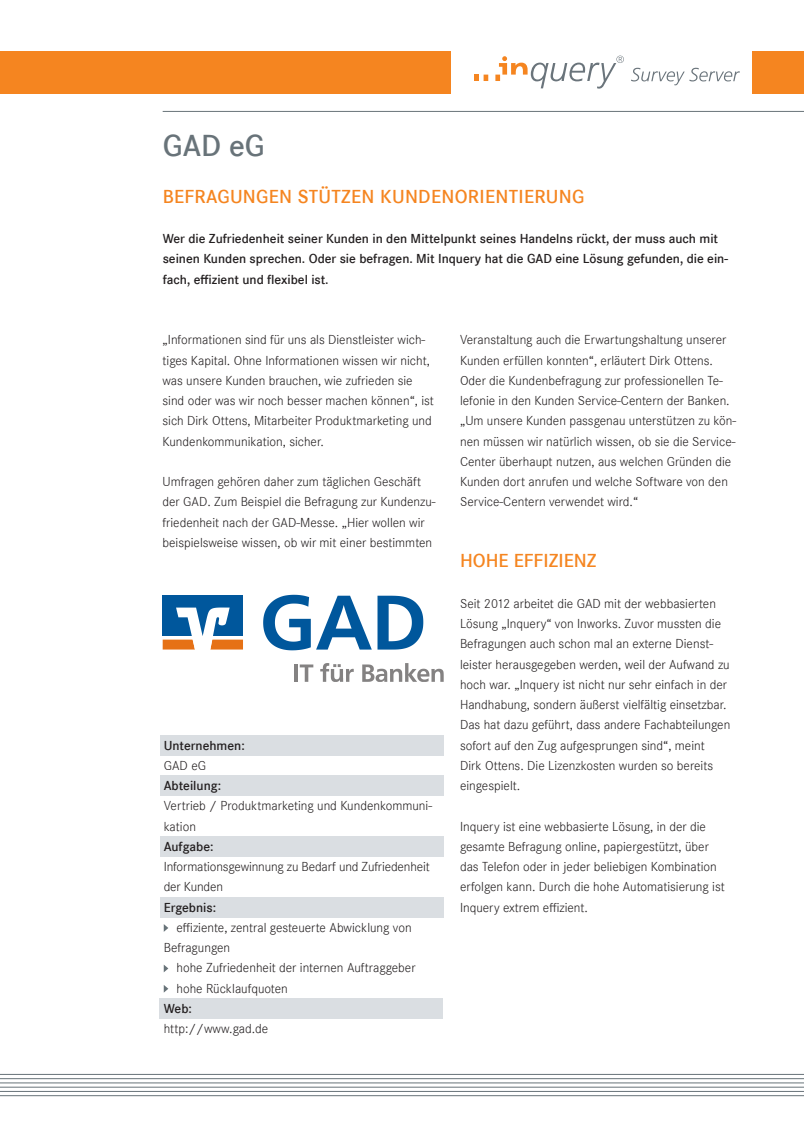
<style>
.page{position:relative;width:804px;height:1137px;background:#fff}
.page>*{position:absolute;margin:0;border:0;box-sizing:border-box;transform-origin:0 0}
.t1{font:600 31.5px "Corporate S";color:#687379}
.t2{font:600 19.5px "Corporate S";letter-spacing:.015em;color:#f58520}
.t3{font:13.5px/20.2px "Corporate S Ligh";color:#231f20}
.t4{font:600 13.5px/20.2px "Corporate S";color:#231f20}
</style>
<div class="page">
<div style="left:161px;top:897px;width:283px;height:20px;background:#dadee2"></div>
<hr style="left:163px;top:111px;width:641px;height:1px;background:#687379">
<hr style="left:0;top:1074px;width:804px;height:1px;background:#687379">
<hr style="left:0;top:1082px;width:804px;height:1px;background:#687379">
<hr style="left:0;top:1091px;width:804px;height:1px;background:#687379">
<hr style="left:0;top:1078px;width:804px;height:1px;background:#687379">
<hr style="left:0;top:1086px;width:804px;height:1px;background:#687379">
<hr style="left:0;top:1095px;width:804px;height:1px;background:#687379">
<div style="left:160px;top:735px;width:283px;height:20px;background:#dadee2"></div>
<div style="left:160px;top:775px;width:283px;height:21px;background:#dadee2"></div>
<div style="left:160px;top:836px;width:283px;height:20px;background:#dadee2"></div>
<div style="left:159px;top:998px;width:284px;height:20px;background:#dadee2"></div>
<svg style="left:164px;top:924px;width:4px;height:7px"></svg>
<svg style="left:164px;top:965px;width:4px;height:7px"></svg>
<svg style="left:164px;top:985px;width:4px;height:7px"></svg>
<div style="left:0;top:51px;width:451px;height:43px;background:#f58520"></div>
<div style="left:753px;top:51px;width:51px;height:43px;background:#f58520"></div>
<svg style="left:474px;top:56px;width:150px;height:33px"></svg>
<svg style="left:631px;top:68px;width:109px;height:17px"></svg>
<div style="left:163px;top:596px;width:80px;height:40px;background:#00579c"></div>
<svg style="left:263px;top:595px;width:160px;height:55px"></svg>
<hr style="left:294px;top:664px;width:4px;height:18px;background:#848282">
<svg style="left:300px;top:664px;width:13px;height:18px"></svg>
<svg style="left:320px;top:663px;width:34px;height:19px"></svg>
<svg style="left:362px;top:663px;width:81px;height:19px"></svg>
<svg style="left:163px;top:607px;width:80px;height:42px"></svg>
<p class="t1" style="left:163px;top:127px;width:103px">GAD eG</p>
<p class="t2" style="left:163px;top:185px;width:423px">BEFRAGUNGEN STÜTZEN KUNDENORIENTIERUNG</p>
<p class="t4" style="left:163px;top:229px;width:567px">Wer die Zufriedenheit seiner Kunden in den Mittelpunkt seines Handelns rückt, der muss auch mit seinen Kunden sprechen. Oder sie befragen. Mit Inquery hat die GAD eine Lösung gefunden, die ein&shy;fach, effizient und flexibel ist.</p>
<p class="t3" style="left:162px;top:330px;width:273px">„Informationen sind für uns als Dienstleister wich&shy;tiges Kapital. Ohne Informationen wissen wir nicht, was unsere Kunden brauchen, wie zufrieden sie sind oder was wir noch besser machen können“, ist sich Dirk Ottens, Mitarbeiter Produktmarketing und Kundenkommunikation, sicher.</p>
<p class="t3" style="left:162px;top:472px;width:275px">Umfragen gehören daher zum täglichen Geschäft der GAD. Zum Beispiel die Befragung zur Kundenzu&shy;friedenheit nach der GAD-Messe. „Hier wollen wir beispielsweise wissen, ob wir mit einer bestimmten</p>
<p class="t4" style="left:164px;top:735px;width:82px">Unternehmen:</p>
<p class="t3" style="left:164px;top:755px;width:44px">GAD eG</p>
<p class="t4" style="left:164px;top:775px;width:59px">Abteilung:</p>
<p class="t3" style="left:164px;top:796px;width:270px">Vertrieb / Produktmarketing und Kundenkommuni&shy;kation</p>
<p class="t4" style="left:164px;top:836px;width:51px">Aufgabe:</p>
<p class="t3" style="left:164px;top:856px;width:267px">Informationsgewinnung zu Bedarf und Zufriedenheit der Kunden</p>
<p class="t4" style="left:164px;top:897px;width:54px">Ergebnis:</p>
<p class="t3" style="left:164px;top:917px;width:249px;text-indent:13px">effiziente, zentral gesteuerte Abwicklung von<br>Befragungen</p>
<p class="t3" style="left:176px;top:958px;width:240px">hohe Zufriedenheit der internen Auftraggeber</p>
<p class="t3" style="left:176px;top:978px;width:113px">hohe Rücklaufquoten</p>
<p class="t4" style="left:164px;top:998px;width:30px">Web:</p>
<p class="t3" style="left:164px;top:1018px;width:106px">http://www.gad.de</p>
<p class="t3" style="left:460px;top:330px;width:278px">Veranstaltung auch die Erwartungshaltung unserer Kunden erfüllen konnten“, erläutert Dirk Ottens.<br>Oder die Kundenbefragung zur professionellen Te&shy;lefonie in den Kunden Service-Centern der Banken. „Um unsere Kunden passgenau unterstützen zu kön&shy;nen müssen wir natürlich wissen, ob sie die Service-Center überhaupt nutzen, aus welchen Gründen die Kunden dort anrufen und welche Software von den Service-Centern verwendet wird.“</p>
<p class="t2" style="left:460px;top:549px;width:138px">HOHE EFFIZIENZ</p>
<p class="t3" style="left:460px;top:593px;width:272px">Seit 2012 arbeitet die GAD mit der webbasierten Lösung „Inquery“ von Inworks. Zuvor mussten die Befragungen auch schon mal an externe Dienst&shy;leister herausgegeben werden, weil der Aufwand zu hoch war. „Inquery ist nicht nur sehr einfach in der Handhabung, sondern äußerst vielfältig einsetzbar.<br>Das hat dazu geführt, dass andere Fachabteilungen sofort auf den Zug aufgesprungen sind“, meint<br>Dirk Ottens. Die Lizenzkosten wurden so bereits eingespielt.</p>
<p class="t3" style="left:460px;top:816px;width:266px">Inquery ist eine webbasierte Lösung, in der die gesamte Befragung online, papiergestützt, über das Telefon oder in jeder beliebigen Kombination erfolgen kann. Durch die hohe Automatisierung ist Inquery extrem effizient.</p>
</div>
